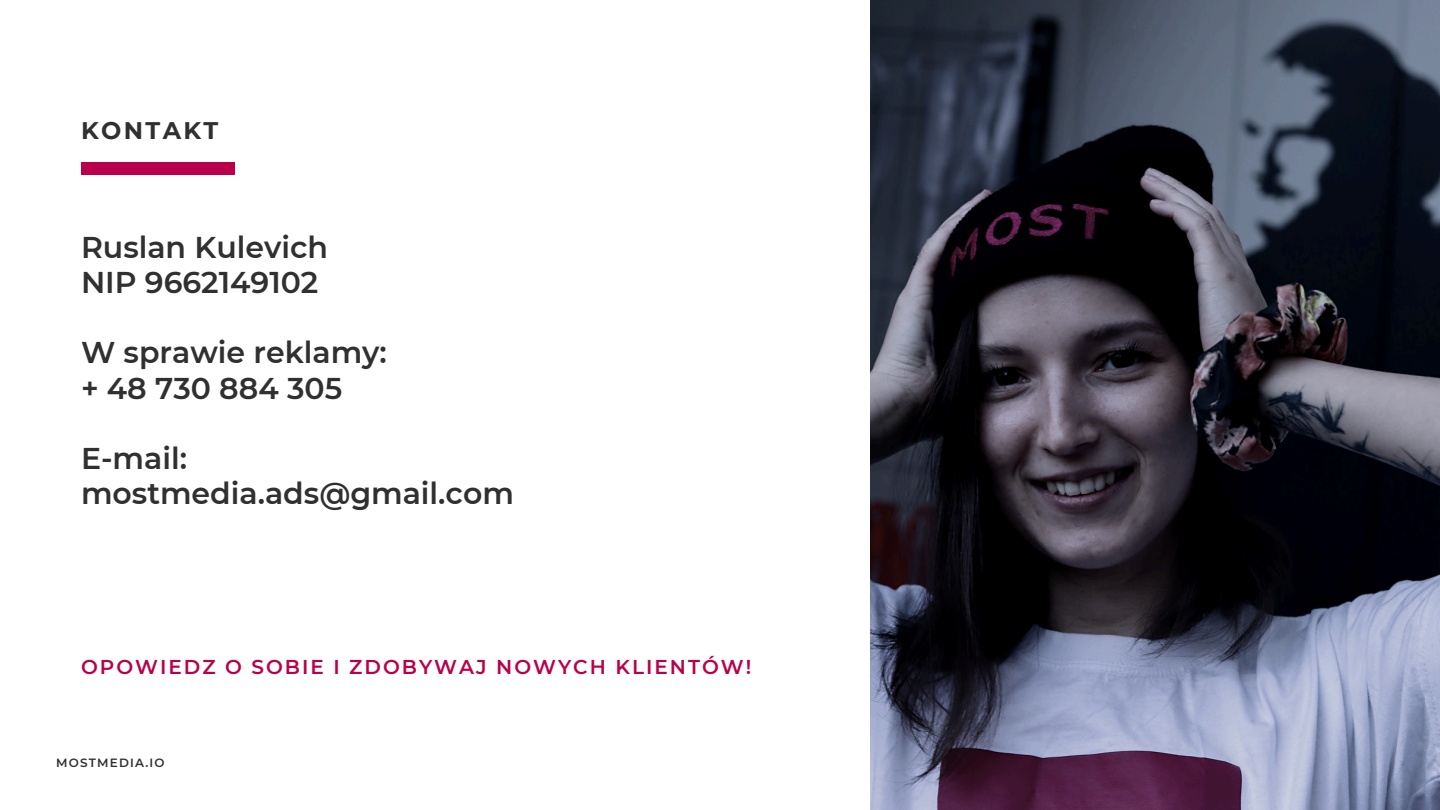
<style>
.page{position:relative;width:1440px;height:810px;background:#fff}
.page>*{position:absolute;margin:0;border:0;box-sizing:border-box;transform-origin:0 0}
.t1{font:600 30px/35.2px "Montserrat";color:#303030}
.t2{font:700 24px "Montserrat";letter-spacing:.1em;color:#303030}
.t3{font:600 20px "Montserrat";letter-spacing:.1em;color:#ba004a}
.t4{font:600 12px "Montserrat";letter-spacing:.1em;color:#303030}
</style>
<div class="page">
<div style="left:81px;top:162px;width:153px;height:13px;background:#ba004a"></div>
<img style="left:870px;top:0;width:570px;height:810px">
<p class="t2" style="left:81px;top:115px;width:139px">KONTAKT</p>
<h2 class="t1" style="left:81px;top:229px;width:249px">Ruslan Kulevich<br>NIP 9662149102</h2>
<h1 class="t1" style="left:81px;top:335px;width:307px">W sprawie reklamy: + 48 730 884 305</h1>
<h1 class="t1" style="left:81px;top:441px;width:434px">E-mail: mostmedia.ads@gmail.com</h1>
<h1 class="t3" style="left:81px;top:654px;width:672px">OPOWIEDZ O SOBIE I ZDOBYWAJ NOWYCH KLIENTÓW!</h1>
<p class="t4" style="left:56px;top:755px;width:110px">MOSTMEDIA.IO</p>
</div>
